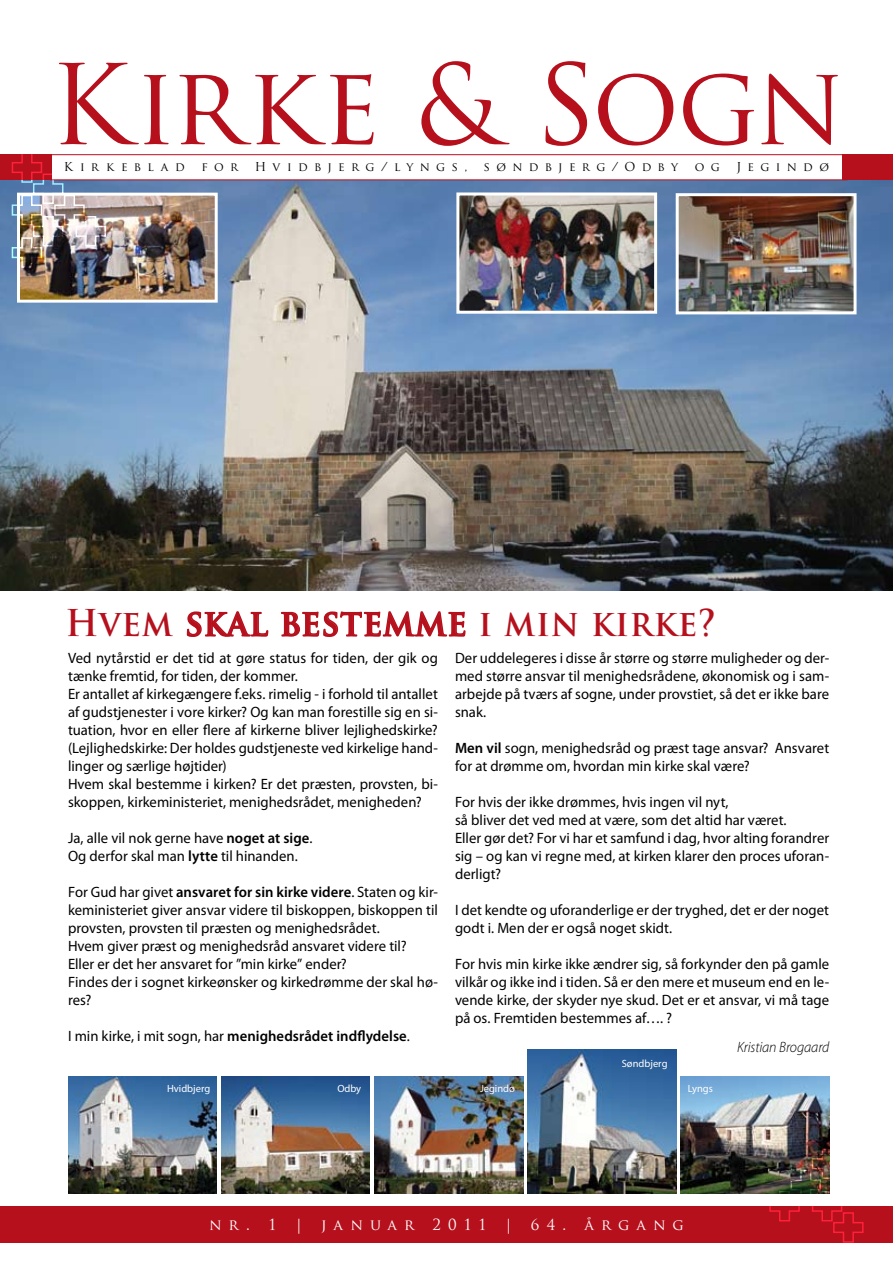
<style>
.page{position:relative;width:893px;height:1263px;background:#fff}
.page>*{position:absolute;margin:0;border:0;box-sizing:border-box;transform-origin:0 0}
.t1{font:108px "Trajan Pro";letter-spacing:-.02em;color:#b6101d}
.t2{font:700 36px "Trajan Pro";letter-spacing:.025em;color:#b6101d;scale:.94 1}
.t3{font:15px/18px "Myriad Pro";letter-spacing:.005em;color:#000}
.t4{font:600 15px "Myriad Pro";letter-spacing:.005em;color:#000}
.t5{font:15px "Trajan Pro";letter-spacing:.47em;color:#fff}
.t6{font:italic 300 15px "Myriad Pro";letter-spacing:-.005em;color:#000;scale:.95 1}
.t7{font:12px "Trajan Pro";letter-spacing:.525em;color:#000}
.t8{font:12px "Trajan Pro";letter-spacing:.58em;color:#000}
.t9{font:300 10.5px "Univers LT";color:#fff}
.s1{font-weight:600}
.s2{font-weight:400}
</style>
<div class="page">
<img style="left:0;top:180px;width:893px;height:411px">
<img style="left:68px;top:1077px;width:149px;height:116px">
<img style="left:221px;top:1077px;width:149px;height:116px">
<img style="left:374px;top:1077px;width:149px;height:116px">
<img style="left:527px;top:1049px;width:149px;height:144px">
<img style="left:680px;top:1077px;width:149px;height:116px">
<div style="left:0;top:1206px;width:893px;height:36px;background:#b6101d"></div>
<div style="left:0;top:154px;width:51px;height:26px;background:#b6101d"></div>
<div style="left:842px;top:154px;width:51px;height:26px;background:#b6101d"></div>
<div style="left:51px;top:154px;width:796px;height:26px;border:1px solid #b6101d"></div>
<img style="left:768px;top:1126px;width:96px;height:117px">
<svg style="left:186px;top:611px;width:83px;height:26px"></svg>
<svg style="left:281px;top:611px;width:185px;height:26px"></svg>
<img style="left:680px;top:197px;width:172px;height:113px">
<div style="left:676px;top:193px;width:180px;height:121px;border:3px solid #fff"></div>
<img style="left:21px;top:197px;width:193px;height:102px">
<div style="left:17px;top:193px;width:201px;height:110px;border:3px solid #fff"></div>
<img style="left:460px;top:196px;width:193px;height:114px">
<div style="left:456px;top:192px;width:201px;height:122px;border:3px solid #fff"></div>
<img style="left:11px;top:154px;width:96px;height:115px">
<h1 class="t1" style="left:49px;top:36px;width:796px">Kirke &amp; Sogn</h1>
<p class="t8" style="left:64px;top:159px;width:123px">Kirkeblad</p>
<p class="t7" style="left:201px;top:159px;width:38px">for</p>
<p class="t7" style="left:255px;top:159px;width:214px">Hvidbjerg/lyngs,</p>
<p class="t7" style="left:484px;top:159px;width:196px">søndbjerg/Odby</p>
<p class="t7" style="left:695px;top:159px;width:27px">o g</p>
<p class="t7" style="left:736px;top:159px;width:94px">Jegindø</p>
<h2 class="t2" style="left:65px;top:600px;width:694px">Hvem skal bestemme i min kirke?</h2>
<p class="t3" style="left:68px;top:648px;width:371px">Ved nytårstid er det tid at gøre status for tiden, der gik og tænke fremtid, for tiden, der kommer.<br>Er antallet af kirkegængere f.eks. rimelig - i forhold til antallet af gudstjenester i vore kirker? Og kan man forestille sig en si&shy;tuation, hvor en eller flere af kirkerne bliver lejlighedskirke? (Lejlighedskirke: Der holdes gudstjeneste ved kirkelige hand&shy;linger og særlige højtider)<br>Hvem skal bestemme i kirken? Er det præsten, provsten, bi&shy;skoppen, kirkeministeriet, menighedsrådet, menigheden?</p>
<p class="t3" style="left:68px;top:828px;width:246px">Ja, alle vil nok gerne have <span class="s1">noget at sige</span>.<br>Og derfor skal man <span class="s1">lytte</span> til hinanden.</p>
<p class="t3" style="left:68px;top:882px;width:371px">For Gud har givet <span class="s1">ansvaret for sin kirke videre</span>. Staten og kir&shy;keministeriet giver ansvar videre til biskoppen, biskoppen til provsten, provsten til præsten og menighedsrådet.<br>Hvem giver præst og menighedsråd ansvaret videre til?<br>Eller er det her ansvaret for ”min kirke” ender?<br>Findes der i sognet kirkeønsker og kirkedrømme der skal hø&shy;res?</p>
<p class="t4" style="left:68px;top:1026px;width:343px"><span class="s2">I min kirke, i mit sogn, har</span> menighedsrådet indflydelse<span class="s2">.</span></p>
<p class="t3" style="left:455px;top:648px;width:376px;text-align:justify">Der uddelegeres i disse år større og større muligheder og der&shy;med større ansvar til menighedsrådene, økonomisk og i sam&shy;arbejde på tværs af sogne, under provstiet, så det er ikke bare snak.</p>
<p class="t3" style="left:455px;top:738px;width:376px"><span class="s1">Men vil</span> sogn, menighedsråd og præst tage ansvar? Ansvaret for at drømme om, hvordan min kirke skal være?</p>
<p class="t3" style="left:455px;top:792px;width:376px">For hvis der ikke drømmes, hvis ingen vil nyt,<br>så bliver det ved med at være, som det altid har været.<br>Eller gør det? For vi har et samfund i dag, hvor alting forandrer sig – og kan vi regne med, at kirken klarer den proces uforan&shy;derligt?</p>
<p class="t3" style="left:455px;top:900px;width:376px">I det kendte og uforanderlige er der tryghed, det er der noget godt i. Men der er også noget skidt.</p>
<p class="t3" style="left:455px;top:954px;width:376px;text-align:justify">For hvis min kirke ikke ændrer sig, så forkynder den på gamle vilkår og ikke ind i tiden. Så er den mere et museum end en le&shy;vende kirke, der skyder nye skud. Det er et ansvar, vi må tage på os. Fremtiden bestemmes af…. ?</p>
<p class="t9" style="left:622px;top:1057px;width:47px">Søndbjerg</p>
<p class="t6" style="left:737px;top:1038px;width:98px">Kristian Brogaard</p>
<p class="t9" style="left:167px;top:1082px;width:45px">Hvidbjerg</p>
<p class="t9" style="left:337px;top:1082px;width:25px">Odby</p>
<p class="t9" style="left:480px;top:1082px;width:36px">Jegindø</p>
<p class="t9" style="left:688px;top:1082px;width:26px">Lyngs</p>
<p class="t5" style="left:209px;top:1215px;width:476px">nr. 1 | januar 2011 | 64. årgang</p>
</div>
